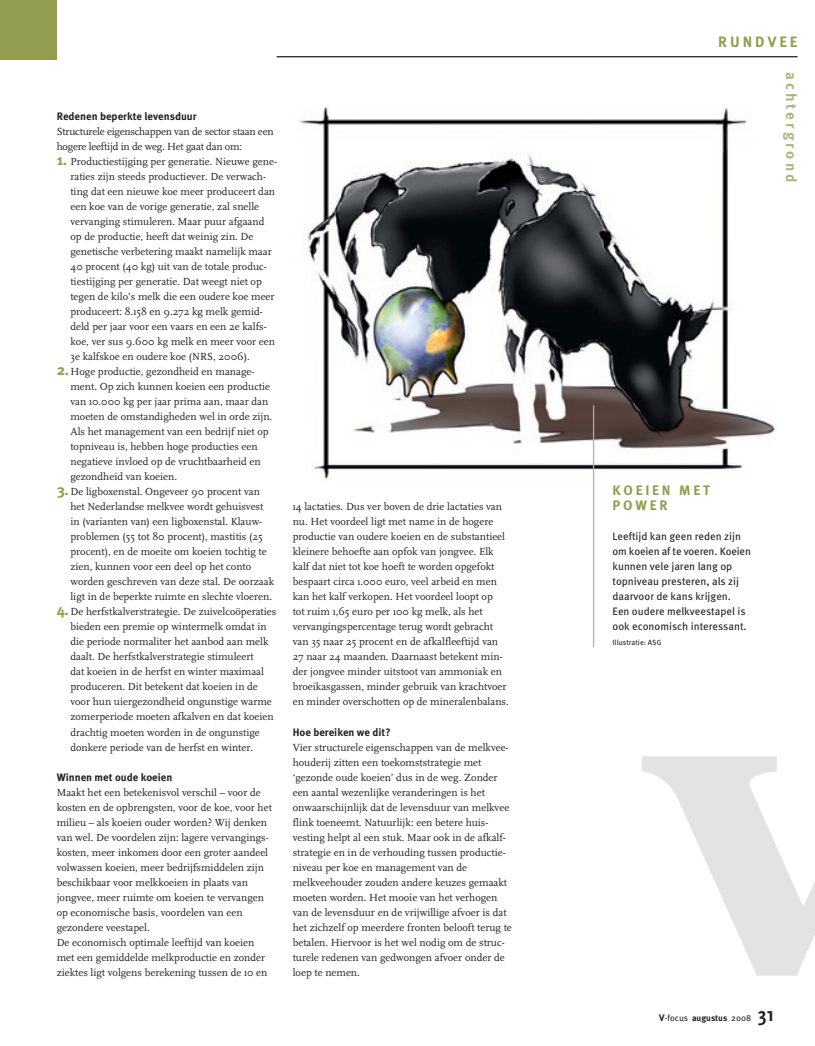
<style>
.page{position:relative;width:815px;height:1046px;background:#fff}
.page>*{position:absolute;margin:0;border:0;box-sizing:border-box;transform-origin:0 0}
.t1{font:700 20px "Scala Sans OT";color:#231f20}
.t2{font:700 15px "Meta OT";letter-spacing:.2em;color:#b0b57e}
.t3{font:700 15px "Meta OT";letter-spacing:.2em;color:#929d4f}
.t4{font:700 13.75px "Meta OT";letter-spacing:.2em;color:#929d4f}
.t5{font:10.75px/15px "Scala OT";color:#231f20}
.t6{font:10.75px/15px "Meta OT";color:#231f20}
.t7{font:10.75px/15px "Scala OT";letter-spacing:-.02em;color:#231f20}
.t8{font:700 10.75px "Meta OT";color:#231f20}
.t9{font:8.75px "Meta OT";color:#231f20}
.t10{font:7.5px "Meta OT";color:#231f20}
.s1{font-family:"Meta OT";font-weight:700;font-size:15px;color:#929d4f}
.s2{font-weight:700;font-size:9.5px}
.s3{font-weight:700}
</style>
<div class="page">
<hr style="left:277px;top:56px;width:521px;height:1px;background:#231f20">
<div style="left:0;top:0;width:57px;height:60px;background:#929d4f"></div>
<svg style="left:642px;top:756px;width:173px;height:219px"></svg>
<img style="left:299px;top:105px;width:477px;height:375px">
<hr style="left:593px;top:405px;width:1px;height:242px;background:#b0b57e">
<p class="t8" style="left:57px;top:109px;width:141px">Redenen beperkte levensduur</p>
<p class="t7" style="left:57px;top:124px;width:218px">Structurele eigenschappen van de sector staan een hogere leeftijd in de weg. Het gaat dan om:</p>
<p class="t5" style="left:57px;top:154px;width:222px"><span class="s1">1.</span> Productiestijging per generatie. Nieuwe gene-</p>
<p class="t5" style="left:70px;top:169px;width:197px">raties zijn steeds productiever. De verwach-</p>
<p class="t5" style="left:70px;top:184px;width:206px">ting dat een nieuwe koe meer produceert dan</p>
<p class="t5" style="left:70px;top:199px;width:190px">een koe van de vorige generatie, zal snelle</p>
<p class="t5" style="left:70px;top:214px;width:196px">vervanging stimuleren. Maar puur afgaand</p>
<p class="t5" style="left:70px;top:229px;width:185px">op de productie, heeft dat weinig zin. De</p>
<p class="t5" style="left:70px;top:244px;width:203px">genetische verbetering maakt namelijk maar</p>
<p class="t5" style="left:70px;top:259px;width:198px">40 procent (40 kg) uit van de totale produc-</p>
<p class="t5" style="left:70px;top:274px;width:193px">tiestijging per generatie. Dat weegt niet op</p>
<p class="t5" style="left:70px;top:289px;width:206px">tegen de kilo’s melk die een oudere koe meer</p>
<p class="t5" style="left:70px;top:304px;width:194px">produceert: 8.158 en 9.272 kg melk gemid-</p>
<p class="t5" style="left:70px;top:319px;width:198px">deld per jaar voor een vaars en een 2e kalfs-</p>
<p class="t5" style="left:70px;top:334px;width:206px">koe, ver sus 9.600 kg melk en meer voor een</p>
<p class="t5" style="left:70px;top:349px;width:181px">3e kalfskoe en oudere koe (NRS, 2006).</p>
<p class="t5" style="left:57px;top:364px;width:199px"><span class="s1">2.</span>Hoge productie, gezondheid en manage-</p>
<p class="t5" style="left:70px;top:379px;width:201px">ment. Op zich kunnen koeien een productie</p>
<p class="t5" style="left:70px;top:394px;width:199px">van 10.000 kg per jaar prima aan, maar dan</p>
<p class="t5" style="left:70px;top:409px;width:203px">moeten de omstandigheden wel in orde zijn.</p>
<p class="t5" style="left:70px;top:424px;width:200px">Als het management van een bedrijf niet op</p>
<p class="t5" style="left:70px;top:439px;width:189px">topniveau is, hebben hoge producties een</p>
<p class="t5" style="left:70px;top:454px;width:192px">negatieve invloed op de vruchtbaarheid en</p>
<p class="t5" style="left:70px;top:469px;width:108px">gezondheid van koeien.</p>
<p class="t5" style="left:57px;top:484px;width:205px"><span class="s1">3.</span>De ligboxenstal. Ongeveer 90 procent van</p>
<p class="t5" style="left:70px;top:499px;width:194px">het Nederlandse melkvee wordt gehuisvest</p>
<p class="t5" style="left:70px;top:514px;width:193px">in (varianten van) een ligboxenstal. Klauw-</p>
<p class="t5" style="left:70px;top:529px;width:194px">problemen (55 tot 80 procent), mastitis (25</p>
<p class="t5" style="left:70px;top:544px;width:198px">procent), en de moeite om koeien tochtig te</p>
<p class="t5" style="left:70px;top:559px;width:182px">zien, kunnen voor een deel op het conto</p>
<p class="t5" style="left:70px;top:574px;width:205px">worden geschreven van deze stal. De oorzaak</p>
<p class="t5" style="left:70px;top:589px;width:203px">ligt in de beperkte ruimte en slechte vloeren.</p>
<p class="t5" style="left:70px;top:604px;width:207px;text-indent:-14px"><span class="s1">4.</span> De herfstkalverstrategie. De zuivelcoöperaties bieden een premie op wintermelk omdat in die periode normaliter het aanbod aan melk daalt. De herfstkalverstrategie stimuleert<br>dat koeien in de herfst en winter maximaal produceren. Dit betekent dat koeien in de voor hun uiergezondheid ongunstige warme zomerperiode moeten afkalven en dat koeien drachtig moeten worden in de ongunstige donkere periode van de herfst en winter.</p>
<p class="t8" style="left:57px;top:769px;width:117px">Winnen met oude koeien</p>
<p class="t5" style="left:57px;top:784px;width:217px">Maakt het een betekenisvol verschil – voor de kosten en de opbrengsten, voor de koe, voor het milieu – als koeien ouder worden? Wij denken van wel. De voordelen zijn: lagere vervangings&shy;kosten, meer inkomen door een groter aandeel volwassen koeien, meer bedrijfsmiddelen zijn beschikbaar voor melkkoeien in plaats van jongvee, meer ruimte om koeien te vervangen op economische basis, voordelen van een gezondere veestapel.<br>De economisch optimale leeftijd van koeien met een gemiddelde melkproductie en zonder ziektes ligt volgens berekening tussen de 10 en</p>
<p class="t5" style="left:293px;top:499px;width:218px">14 lactaties. Dus ver boven de drie lactaties van nu. Het voordeel ligt met name in de hogere productie van oudere koeien en de substantieel kleinere behoefte aan opfok van jongvee. Elk kalf dat niet tot koe hoeft te worden opgefokt bespaart circa 1.000 euro, veel arbeid en men kan het kalf verkopen. Het voordeel loopt op<br>tot ruim 1,65 euro per 100 kg melk, als het vervangingspercentage terug wordt gebracht van 35 naar 25 procent en de afkalfleeftijd van 27 naar 24 maanden. Daarnaast betekent min&shy;der jongvee minder uitstoot van ammoniak en broeikasgassen, minder gebruik van krachtvoer en minder overschotten op de mineralenbalans.</p>
<p class="t8" style="left:293px;top:724px;width:99px">Hoe bereiken we dit?</p>
<p class="t5" style="left:293px;top:739px;width:221px">Vier structurele eigenschappen van de melkvee&shy;houderij zitten een toekomststrategie met ‘gezonde oude koeien’ dus in de weg. Zonder een aantal wezenlijke veranderingen is het onwaarschijnlijk dat de levensduur van melkvee flink toeneemt. Natuurlijk: een betere huis&shy;vesting helpt al een stuk. Maar ook in de afkalf&shy;strategie en in de verhouding tussen productie&shy;niveau per koe en management van de melkveehouder zouden andere keuzes gemaakt moeten worden. Het mooie van het verhogen van de levensduur en de vrijwillige afvoer is dat het zichzelf op meerdere fronten belooft terug te betalen. Hiervoor is het wel nodig om de struc&shy;turele redenen van gedwongen afvoer onder de loep te nemen.</p>
<h2 class="t3" style="left:718px;top:32px;width:81px">RUNDVEE</h2>
<h2 class="t2" style="left:801px;top:72px;width:112px;rotate:90deg">achtergrond</h2>
<p class="t4" style="left:613px;top:482px;width:49px">Koeien</p>
<p class="t4" style="left:679px;top:482px;width:32px">met</p>
<p class="t4" style="left:613px;top:497px;width:35px">power</p>
<p class="t6" style="left:613px;top:529px;width:140px">Leeftijd kan geen reden zijn om koeien af te voeren. Koeien kunnen vele jaren lang op topniveau presteren, als zij daarvoor de kans krijgen.<br>Een oudere melkveestapel is ook economisch interessant.</p>
<p class="t10" style="left:613px;top:638px;width:51px">Illustratie: ASG</p>
<p class="t9" style="left:659px;top:1012px;width:93px"><span class="s2">V</span>-focus <span class="s3">augustus</span> 2008</p>
<h1 class="t1" style="left:758px;top:1002px;width:18px">31</h1>
</div>
